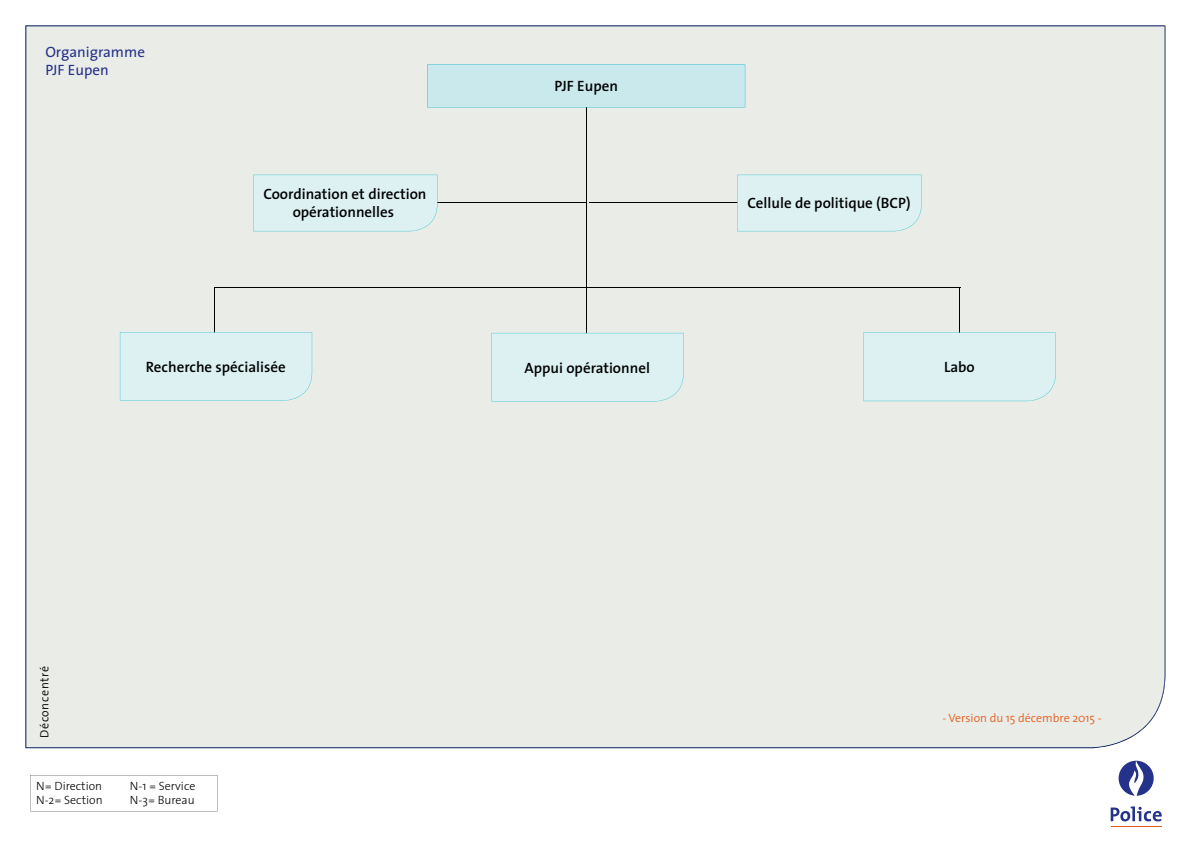
<style>
.page{position:relative;width:1191px;height:842px;background:#fff}
.page>*{position:absolute;margin:0;border:0;box-sizing:border-box;transform-origin:0 0}
.t1{font:600 15px/18px "The Sans";color:#000;text-align:center}
.t2{font:15px/18px "The Sans";color:#25328b}
.t3{font:300 12px/14.4px "The Sans";color:#000}
.t4{font:300 12px "The Sans";color:#e5601f}
.t5{font:300 12px "The Sans";letter-spacing:.05em;color:#000}
</style>
<div class="page">
<svg style="left:1164px;top:26px;width:1px;height:665px"></svg>
<div style="left:26px;top:26px;width:1138px;height:721px;background:#eaece7"></div>
<hr style="left:587px;top:107px;width:1px;height:181px;background:#000">
<hr style="left:215px;top:287px;width:745px;height:1px;background:#000">
<hr style="left:431px;top:202px;width:156px;height:1px;background:#000">
<div style="left:253px;top:175px;width:184px;height:56px;background:#ddf1f3"></div>
<hr style="left:215px;top:287px;width:1px;height:89px;background:#000">
<hr style="left:587px;top:287px;width:1px;height:48px;background:#000">
<div style="left:427px;top:64px;width:318px;height:43px;background:#c9e9ed"></div>
<hr style="left:959px;top:287px;width:1px;height:48px;background:#000">
<div style="left:120px;top:332px;width:192px;height:69px;background:#ddf1f3"></div>
<div style="left:863px;top:333px;width:192px;height:68px;background:#ddf1f3"></div>
<div style="left:491px;top:333px;width:192px;height:68px;background:#ddf1f3"></div>
<hr style="left:589px;top:202px;width:155px;height:1px;background:#000">
<div style="left:737px;top:175px;width:184px;height:56px;background:#ddf1f3"></div>
<svg style="left:1118px;top:761px;width:35px;height:35px"></svg>
<svg style="left:1110px;top:806px;width:51px;height:15px"></svg>
<hr style="left:1110px;top:826px;width:51px;height:1px;background:#db5c1d">
<svg style="left:30px;top:775px;width:187px;height:36px"></svg>
<p class="t2" style="left:45px;top:43px;width:101px">Organigramme<br>PJF Eupen</p>
<p class="t1" style="left:263px;top:185px;width:165px">Coordination et direction opérationnelles</p>
<p class="t1" style="left:554px;top:77px;width:65px">PJF Eupen</p>
<p class="t1" style="left:747px;top:194px;width:165px">Cellule de politique (BCP)</p>
<p class="t1" style="left:146px;top:357px;width:141px">Recherche spécialisée</p>
<p class="t1" style="left:524px;top:358px;width:127px">Appui opérationnel</p>
<p class="t1" style="left:944px;top:358px;width:32px">Labo</p>
<p class="t5" style="left:34px;top:738px;width:73px;rotate:-90deg">Déconcentré</p>
<p class="t4" style="left:942px;top:708px;width:161px">- Version du 15 décembre 2015 -</p>
<p class="t3" style="left:36px;top:778px;width:68px">N= Direction<br>N-2= Section</p>
<p class="t3" style="left:130px;top:778px;width:67px">N-1 = Service<br>N-3= Bureau</p>
</div>
